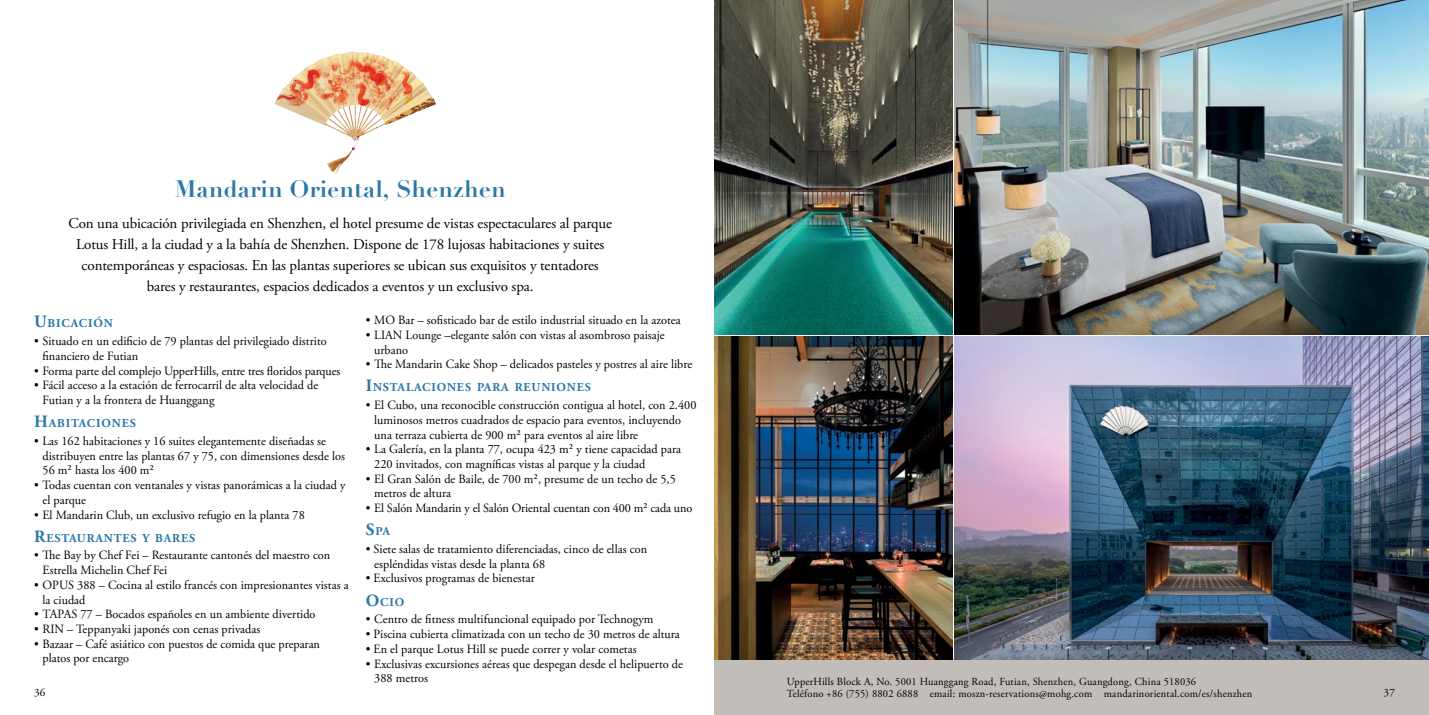
<style>
.page{position:relative;width:1429px;height:715px;background:#fff}
.page>*{position:absolute;margin:0;border:0;box-sizing:border-box;transform-origin:0 0}
.t1{font:700 23.25px "Didot";letter-spacing:.01em;color:#2a78a8}
.t2{font:15px/21px "Adobe Garamond Pro";letter-spacing:-.005em;color:#000;text-align:center}
.t3{font:12.6px/14.7px "Adobe Garamond Pro";letter-spacing:.005em;color:#000}
.t4{font:12.6px/14.7px "Adobe Garamond Pro";letter-spacing:-.035em;color:#000}
.t5{font:12.6px "Adobe Garamond Pro";letter-spacing:-.02em;color:#000}
.t6{font:700 12.15px "Adobe Garamond Pro";letter-spacing:.07em;color:#2a78a8}
.t7{font:11.25px "Adobe Garamond Pro";color:#000}
.t8{font:10.8px/12.8px "Adobe Garamond Pro";letter-spacing:.02em;color:#000}
.s1{font-size:17.25px}
</style>
<div class="page">
<div style="left:714px;top:659px;width:715px;height:55px;background:#c3bdb9"></div>
<img style="left:274px;top:52px;width:84px;height:114px">
<img style="left:955px;top:336px;width:474px;height:323px">
<img style="left:955px;top:0;width:474px;height:334px">
<img style="left:714px;top:336px;width:238px;height:323px">
<img style="left:714px;top:0;width:238px;height:334px">
<h1 class="t1" style="left:175px;top:174px;width:332px">Mandarin Oriental, Shenzhen</h1>
<p class="t2" style="left:68px;top:213px;width:545px">Con una ubicación privilegiada en Shenzhen, el hotel presume de vistas espectaculares al parque Lotus Hill, a la ciudad y a la bahía de Shenzhen. Dispone de 178 lujosas habitaciones y suites contemporáneas y espaciosas. En las plantas superiores se ubican sus exquisitos y tentadores bares y restaurantes, espacios dedicados a eventos y un exclusivo spa.</p>
<p class="t6" style="left:34px;top:316px;width:80px"><span class="s1">U</span>BICACIÓN</p>
<p class="t3" style="left:43px;top:334px;width:286px;text-indent:-9px">• Situado en un edificio de 79 plantas del privilegiado distrito financiero de Futian</p>
<p class="t3" style="left:34px;top:363px;width:308px">• Forma parte del complejo UpperHills, entre tres floridos parques</p>
<p class="t4" style="left:43px;top:378px;width:277px;text-indent:-9px">• Fácil acceso a la estación de ferrocarril de alta velocidad de<br>Futian y a la frontera de Huanggang</p>
<p class="t6" style="left:34px;top:416px;width:103px"><span class="s1">H</span>ABITACIONES</p>
<p class="t3" style="left:43px;top:434px;width:304px;text-indent:-9px">• Las 162 habitaciones y 16 suites elegantemente diseñadas se distribuyen entre las plantas 67 y 75, con dimensiones desde los<br>56 m² hasta los 400 m²</p>
<p class="t3" style="left:43px;top:478px;width:304px;text-indent:-9px">• Todas cuentan con ventanales y vistas panorámicas a la ciudad y el parque</p>
<p class="t3" style="left:34px;top:507px;width:272px">• El Mandarin Club, un exclusivo refugio en la planta 78</p>
<p class="t6" style="left:34px;top:530px;width:163px"><span class="s1">R</span>ESTAURANTES Y BARES</p>
<p class="t3" style="left:43px;top:548px;width:289px;text-indent:-9px">• The Bay by Chef Fei – Restaurante cantonés del maestro con<br>Estrella Michelin Chef Fei</p>
<p class="t3" style="left:43px;top:577px;width:308px;text-indent:-9px">• OPUS 388 – Cocina al estilo francés con impresionantes vistas a la ciudad</p>
<p class="t3" style="left:34px;top:607px;width:283px">• TAPAS 77 – Bocados españoles en un ambiente divertido</p>
<p class="t3" style="left:34px;top:622px;width:228px">• RIN – Teppanyaki japonés con cenas privadas</p>
<p class="t3" style="left:43px;top:636px;width:279px;text-indent:-9px">• Bazaar – Café asiático con puestos de comida que preparan platos por encargo</p>
<p class="t3" style="left:366px;top:313px;width:316px">• MO Bar – sofisticado bar de estilo industrial situado en la azotea</p>
<p class="t3" style="left:374px;top:328px;width:292px;text-indent:-9px">• LIAN Lounge –elegante salón con vistas al asombroso paisaje urbano</p>
<p class="t3" style="left:366px;top:357px;width:328px">• The Mandarin Cake Shop – delicados pasteles y postres al aire libre</p>
<p class="t6" style="left:366px;top:380px;width:227px"><span class="s1">I</span>NSTALACIONES PARA REUNIONES</p>
<p class="t3" style="left:374px;top:398px;width:324px;text-indent:-9px">• El Cubo, una reconocible construcción contigua al hotel, con 2.400 luminosos metros cuadrados de espacio para eventos, incluyendo una terraza cubierta de 900 m² para eventos al aire libre</p>
<p class="t3" style="left:374px;top:442px;width:308px;text-indent:-9px">• La Galería, en la planta 77, ocupa 423 m² y tiene capacidad para<br>220 invitados, con magníficas vistas al parque y la ciudad</p>
<p class="t3" style="left:374px;top:471px;width:303px;text-indent:-9px">• El Gran Salón de Baile, de 700 m², presume de un techo de 5,5 metros de altura</p>
<p class="t5" style="left:366px;top:500px;width:328px">• El Salón Mandarin y el Salón Oriental cuentan con 400 m² cada uno</p>
<p class="t6" style="left:366px;top:524px;width:26px"><span class="s1">S</span>PA</p>
<p class="t3" style="left:374px;top:542px;width:274px;text-indent:-9px">• Siete salas de tratamiento diferenciadas, cinco de ellas con espléndidas vistas desde la planta 68</p>
<p class="t3" style="left:366px;top:571px;width:170px">• Exclusivos programas de bienestar</p>
<p class="t6" style="left:366px;top:594px;width:40px"><span class="s1">O</span>CIO</p>
<p class="t3" style="left:366px;top:612px;width:289px">• Centro de fitness multifuncional equipado por Technogym</p>
<p class="t3" style="left:366px;top:627px;width:316px">• Piscina cubierta climatizada con un techo de 30 metros de altura</p>
<p class="t3" style="left:366px;top:641px;width:272px">• En el parque Lotus Hill se puede correr y volar cometas</p>
<p class="t3" style="left:374px;top:656px;width:310px;text-indent:-9px">• Exclusivas excursiones aéreas que despegan desde el helipuerto de<br>388 metros</p>
<p class="t8" style="left:787px;top:674px;width:467px">UpperHills Block A, No. 5001 Huanggang Road, Futian, Shenzhen, Guangdong, China 518036<br>Teléfono +86 (755) 8802 6888 email: moszn-reservations@mohg.com mandarinoriental.com/es/shenzhen</p>
<p class="t7" style="left:34px;top:685px;width:13px">36</p>
<p class="t7" style="left:1383px;top:685px;width:13px">37</p>
</div>
